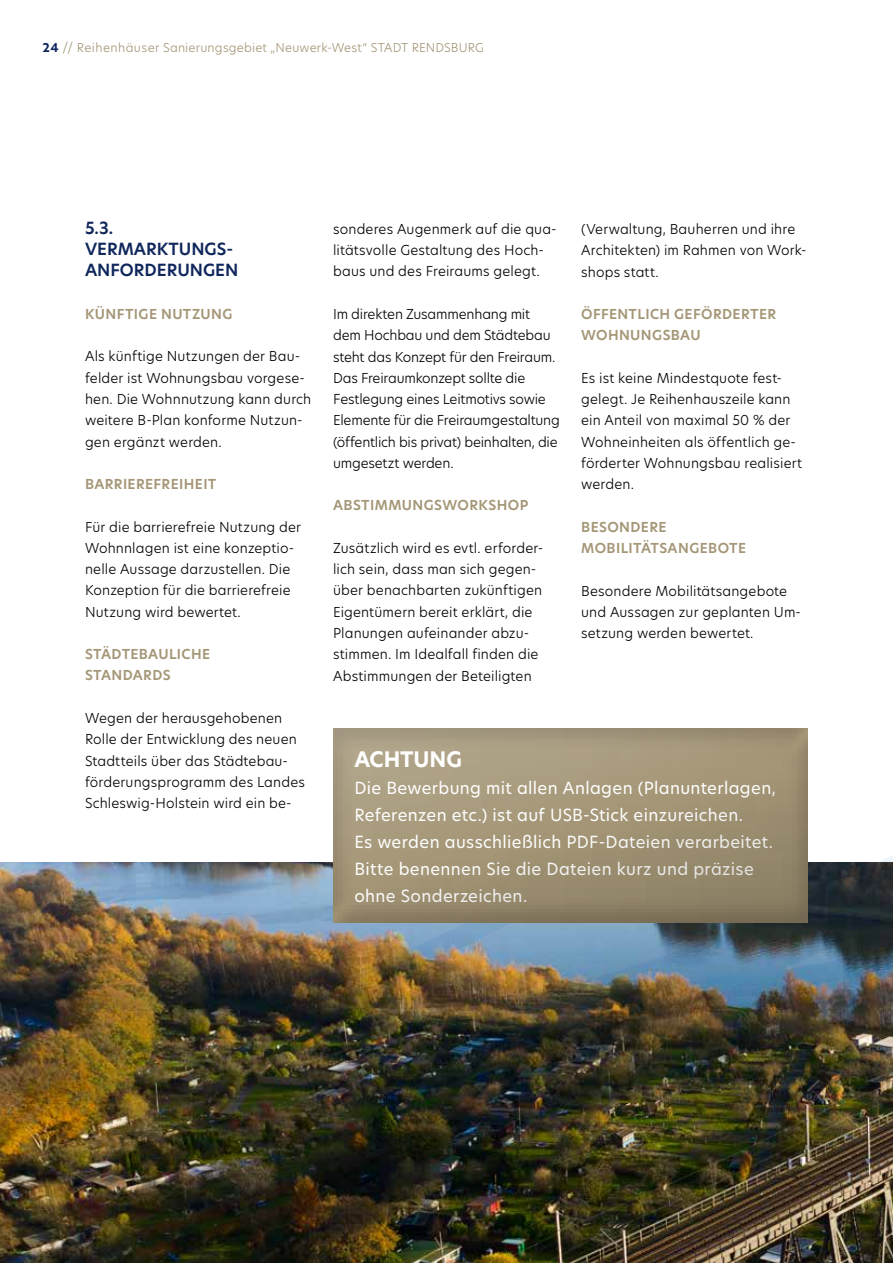
<style>
.page{position:relative;width:893px;height:1263px;background:#fff}
.page>*{position:absolute;margin:0;border:0;box-sizing:border-box;transform-origin:0 0}
.t1{font:700 21px "New Hero";letter-spacing:-.005em;color:#fff}
.t2{font:16.5px/27px "New Hero";letter-spacing:.02em;color:#fff}
.t3{font:600 16.5px/21.3px "New Hero";color:#10275c}
.t4{font:300 13.5px/21.3px "New Hero";letter-spacing:.01em;color:#000}
.t5{font:300 13.5px/21.3px "New Hero";letter-spacing:-.015em;color:#000}
.t6{font:600 13.5px/21.3px "New Hero";letter-spacing:.03em;color:#a49676}
.t7{font:300 12px "New Hero";letter-spacing:.015em;color:#a49676}
.s1{font-weight:700;color:#10275c}
</style>
<div class="page">
<img style="left:0;top:863px;width:893px;height:400px">
<div style="left:332px;top:728px;width:477px;height:167px;background:#fff;opacity:.83"></div>
<div style="left:332px;top:752px;width:477px;height:173px;background:#000;opacity:.75"></div>
<p class="t7" style="left:43px;top:40px;width:443px"><span class="s1">24</span> // Reihenhäuser Sanierungsgebiet „Neuwerk-West“ STADT RENDSBURG</p>
<p class="t3" style="left:85px;top:217px;width:155px">5.3.<br>VERMARKTUNGS-<br>ANFORDERUNGEN</p>
<p class="t6" style="left:85px;top:303px;width:149px">KÜNFTIGE NUTZUNG</p>
<p class="t4" style="left:85px;top:345px;width:228px">Als künftige Nutzungen der Bau&shy;felder ist Wohnungsbau vorgese&shy;hen. Die Wohnnutzung kann durch weitere B-Plan konforme Nutzun&shy;gen ergänzt werden.</p>
<p class="t6" style="left:85px;top:473px;width:133px">BARRIEREFREIHEIT</p>
<p class="t4" style="left:85px;top:516px;width:218px">Für die barrierefreie Nutzung der<br>Wohnnlagen ist eine konzeptio&shy;nelle Aussage darzustellen. Die<br>Konzeption für die barrierefreie<br>Nutzung wird bewertet.</p>
<p class="t6" style="left:85px;top:643px;width:127px">STÄDTEBAULICHE<br>STANDARDS</p>
<p class="t4" style="left:85px;top:707px;width:221px">Wegen der herausgehobenen<br>Rolle der Entwicklung des neuen<br>Stadtteils über das Städtebau&shy;förderungsprogramm des Landes<br>Schleswig-Holstein wird ein be-</p>
<p class="t4" style="left:333px;top:218px;width:225px">sonderes Augenmerk auf die qua&shy;litätsvolle Gestaltung des Hoch&shy;baus und des Freiraums gelegt.</p>
<p class="t5" style="left:333px;top:303px;width:228px">Im direkten Zusammenhang mit dem Hochbau und dem Städtebau steht das Konzept für den Freiraum.<br>Das Freiraumkonzept sollte die<br>Festlegung eines Leitmotivs sowie<br>Elemente für die Freiraumgestaltung (öffentlich bis privat) beinhalten, die umgesetzt werden.</p>
<p class="t6" style="left:333px;top:495px;width:197px">ABSTIMMUNGSWORKSHOP</p>
<p class="t4" style="left:333px;top:537px;width:212px">Zusätzlich wird es evtl. erforder&shy;lich sein, dass man sich gegen&shy;über benachbarten zukünftigen<br>Eigentümern bereit erklärt, die<br>Planungen aufeinander abzu&shy;stimmen. Im Idealfall finden die<br>Abstimmungen der Beteiligten</p>
<p class="t4" style="left:581px;top:218px;width:227px">(Verwaltung, Bauherren und ihre<br>Architekten) im Rahmen von Work&shy;shops statt.</p>
<p class="t6" style="left:581px;top:303px;width:197px">ÖFFENTLICH GEFÖRDERTER<br>WOHNUNGSBAU</p>
<p class="t4" style="left:581px;top:367px;width:223px">Es ist keine Mindestquote fest&shy;gelegt. Je Reihenhauszeile kann ein Anteil von maximal 50 % der<br>Wohneinheiten als öffentlich ge&shy;förderter Wohnungsbau realisiert werden.</p>
<p class="t6" style="left:581px;top:516px;width:166px">BESONDERE<br>MOBILITÄTSANGEBOTE</p>
<p class="t4" style="left:581px;top:580px;width:221px">Besondere Mobilitätsangebote und Aussagen zur geplanten Um&shy;setzung werden bewertet.</p>
<h1 class="t1" style="left:354px;top:745px;width:109px">ACHTUNG</h1>
<p class="t2" style="left:354px;top:774px;width:423px">Die Bewerbung mit allen Anlagen (Planunterlagen, Referenzen etc.) ist auf USB-Stick einzureichen.<br>Es werden ausschließlich PDF-Dateien verarbeitet.<br>Bitte benennen Sie die Dateien kurz und präzise ohne Sonderzeichen.</p>
</div>
